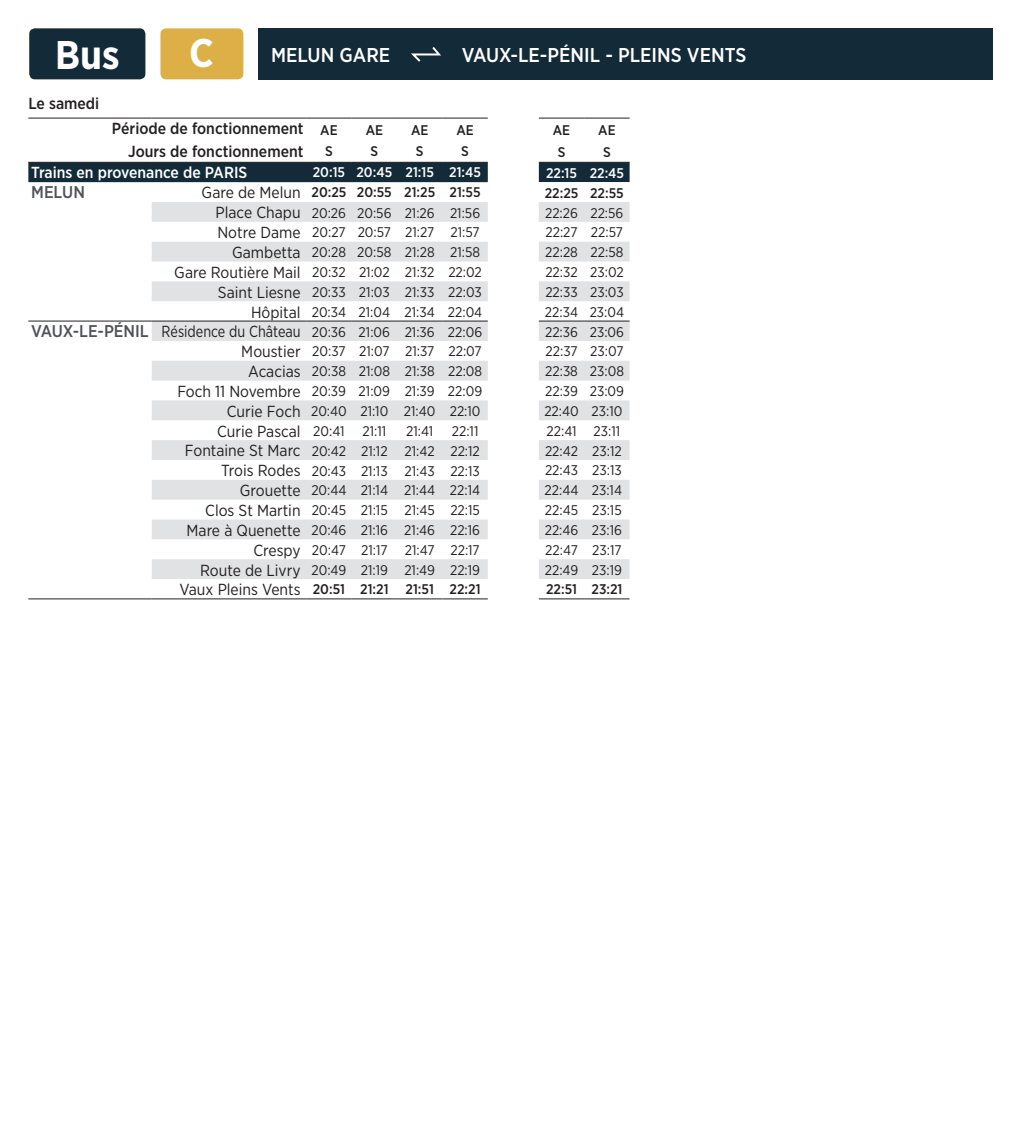
<style>
.page{position:relative;width:1021px;height:1134px;background:#fff}
.page>*{position:absolute;margin:0;border:0;box-sizing:border-box;transform-origin:0 0}
.t1{font:700 40px "Gotham Narrow";color:#fff}
.t2{font:500 20px "Gotham Narrow";color:#fff}
.t3{font:500 17px "Gotham Narrow";color:#505357}
.t4{font:500 16px "Gotham Narrow";color:#231f20}
.t5{font:500 16px "Gotham Narrow";color:#fff}
.t6{font:16px "Gotham Narrow";color:#231f20}
.t7{font:14px/19.8px "Gotham Narrow";color:#231f20;text-align:right}
.t8{font:500 14px "Gotham Narrow";color:#231f20}
.t9{font:500 14px "Gotham Narrow";color:#fff}
.s1{font-size:14px}
.s2{font-size:16px}
.s3{font-weight:500}
.s4{font-weight:500;font-size:17px;color:#505357}
</style>
<div class="page">
<div style="left:258px;top:28px;width:734px;height:51px;background:#132b39"></div>
<div style="left:160px;top:28px;width:83px;height:51px;background:#dcb046;border-radius:6px"></div>
<div style="left:29px;top:28px;width:116px;height:51px;background:#132b39;border-radius:6px"></div>
<svg style="left:411px;top:47px;width:30px;height:15px"></svg>
<svg style="left:28px;top:161px;width:460px;height:160px"></svg>
<div style="left:28px;top:163px;width:460px;height:19px;background:#132b39"></div>
<svg style="left:152px;top:202px;width:336px;height:377px;fill:#e1e2e4"></svg>
<hr style="left:28px;top:118px;width:124px;height:1px;background:#231f20">
<hr style="left:152px;top:118px;width:154px;height:1px;background:#231f20">
<hr style="left:306px;top:118px;width:45px;height:1px;background:#231f20">
<hr style="left:351px;top:118px;width:46px;height:1px;background:#231f20">
<hr style="left:397px;top:118px;width:45px;height:1px;background:#231f20">
<hr style="left:442px;top:118px;width:46px;height:1px;background:#231f20">
<hr style="left:28px;top:162px;width:124px;height:1px;background:#231f20">
<hr style="left:152px;top:162px;width:154px;height:1px;background:#231f20">
<hr style="left:306px;top:162px;width:45px;height:1px;background:#231f20">
<hr style="left:351px;top:162px;width:46px;height:1px;background:#231f20">
<hr style="left:397px;top:162px;width:45px;height:1px;background:#231f20">
<hr style="left:442px;top:162px;width:46px;height:1px;background:#231f20">
<hr style="left:28px;top:598px;width:124px;height:1px;background:#231f20">
<hr style="left:152px;top:598px;width:154px;height:1px;background:#231f20">
<hr style="left:306px;top:598px;width:45px;height:1px;background:#231f20">
<hr style="left:351px;top:598px;width:46px;height:1px;background:#231f20">
<hr style="left:397px;top:598px;width:45px;height:1px;background:#231f20">
<hr style="left:442px;top:598px;width:46px;height:1px;background:#231f20">
<hr style="left:28px;top:321px;width:124px;height:1px;background:#231f20">
<hr style="left:152px;top:321px;width:154px;height:1px;background:#231f20">
<hr style="left:306px;top:321px;width:45px;height:1px;background:#231f20">
<hr style="left:351px;top:321px;width:46px;height:1px;background:#231f20">
<hr style="left:397px;top:321px;width:45px;height:1px;background:#231f20">
<hr style="left:442px;top:321px;width:46px;height:1px;background:#231f20">
<svg style="left:539px;top:163px;width:90px;height:416px"></svg>
<hr style="left:539px;top:118px;width:45px;height:1px;background:#231f20">
<hr style="left:584px;top:118px;width:45px;height:1px;background:#231f20">
<hr style="left:539px;top:162px;width:45px;height:1px;background:#231f20">
<hr style="left:584px;top:162px;width:45px;height:1px;background:#231f20">
<hr style="left:539px;top:598px;width:45px;height:1px;background:#231f20">
<hr style="left:584px;top:598px;width:45px;height:1px;background:#231f20">
<hr style="left:539px;top:321px;width:45px;height:1px;background:#231f20">
<hr style="left:584px;top:321px;width:45px;height:1px;background:#231f20">
<h1 class="t1" style="left:55px;top:29px;width:66px">Bus</h1>
<h1 class="t1" style="left:189px;top:28px;width:26px">C</h1>
<h2 class="t2" style="left:271px;top:42px;width:121px">MELUN GARE</h2>
<h2 class="t2" style="left:462px;top:42px;width:286px">VAUX-LE-PÉNIL - PLEINS VENTS</h2>
<p class="t4" style="left:28px;top:93px;width:72px">Le samedi</p>
<p class="t4" style="left:112px;top:119px;width:227px">Période de fonctionnement <span class="s1">AE</span></p>
<p class="t8" style="left:365px;top:121px;width:19px">AE</p>
<p class="t8" style="left:411px;top:121px;width:19px">AE</p>
<p class="t8" style="left:456px;top:121px;width:19px">AE</p>
<p class="t4" style="left:128px;top:141px;width:177px">Jours de fonctionnement</p>
<p class="t8" style="left:325px;top:142px;width:9px">S</p>
<p class="t8" style="left:370px;top:142px;width:9px">S</p>
<p class="t8" style="left:416px;top:142px;width:9px">S</p>
<p class="t8" style="left:461px;top:142px;width:9px">S</p>
<p class="t5" style="left:31px;top:162px;width:217px">Trains en provenance de PARIS</p>
<p class="t9" style="left:313px;top:163px;width:170px">20:15 20:45 21:15 21:45</p>
<p class="t3" style="left:31px;top:181px;width:55px">MELUN</p>
<p class="t7" style="left:31px;top:182px;width:452px"><span class="s2">Gare de Melun</span> <span class="s3">20:25 20:55 21:25 21:55<br></span><span class="s2">Place Chapu</span> 20:26 20:56 21:26 21:56<br><span class="s2">Notre Dame</span> 20:27 20:57 21:27 21:57<br><span class="s2">Gambetta</span> 20:28 20:58 21:28 21:58<br><span class="s2">Gare Routière Mail</span> 20:32 21:02 21:32 22:02<br><span class="s2">Saint Liesne</span> 20:33 21:03 21:33 22:03<br><span class="s2">Hôpital</span> 20:34 21:04 21:34 22:04<br><span class="s4">VAUX-LE-PÉNIL</span> <span class="s2">Résidence du Château</span> 20:36 21:06 21:36 22:06<br><span class="s2">Moustier</span> 20:37 21:07 21:37 22:07<br><span class="s2">Acacias</span> 20:38 21:08 21:38 22:08<br><span class="s2">Foch 11 Novembre</span> 20:39 21:09 21:39 22:09<br><span class="s2">Curie Foch</span> 20:40 21:10 21:40 22:10</p>
<p class="t6" style="left:217px;top:421px;width:129px">Curie Pascal <span class="s1">20:41</span></p>
<p class="t7" style="left:362px;top:421px;width:25px">21:11</p>
<p class="t7" style="left:406px;top:421px;width:29px">21:41</p>
<p class="t7" style="left:179px;top:421px;width:302px">22:11<br><span class="s2">Fontaine St Marc</span> 20:42 21:12 21:42 22:12<br><span class="s2">Trois Rodes</span> 20:43 21:13 21:43 22:13<br><span class="s2">Grouette</span> 20:44 21:14 21:44 22:14<br><span class="s2">Clos St Martin</span> 20:45 21:15 21:45 22:15<br><span class="s2">Mare à Quenette</span> 20:46 21:16 21:46 22:16<br><span class="s2">Crespy</span> 20:47 21:17 21:47 22:17<br><span class="s2">Route de Livry</span> 20:49 21:19 21:49 22:19<br><span class="s2">Vaux Pleins Vents</span> <span class="s3">20:51 21:21 21:51 22:21</span></p>
<p class="t8" style="left:553px;top:121px;width:19px">AE</p>
<p class="t8" style="left:598px;top:121px;width:19px">AE</p>
<p class="t8" style="left:557px;top:143px;width:9px">S</p>
<p class="t8" style="left:603px;top:143px;width:9px">S</p>
<p class="t9" style="left:546px;top:164px;width:80px">22:15 22:45</p>
<p class="t8" style="left:544px;top:184px;width:81px">22:25 22:55</p>
<p class="t7" style="left:544px;top:202px;width:81px;text-align:left">22:26 22:56<br>22:27 22:57<br>22:28 22:58<br>22:32 23:02<br>22:33 23:03<br>22:34 23:04<br>22:36 23:06<br>22:37 23:07<br>22:38 23:08<br>22:39 23:09<br>22:40 23:10<br>22:41 23:11<br>22:42 23:12<br>22:43 23:13<br>22:44 23:14<br>22:45 23:15<br>22:46 23:16<br>22:47 23:17<br>22:49 23:19</p>
<p class="t8" style="left:546px;top:581px;width:78px">22:51 23:21</p>
</div>
